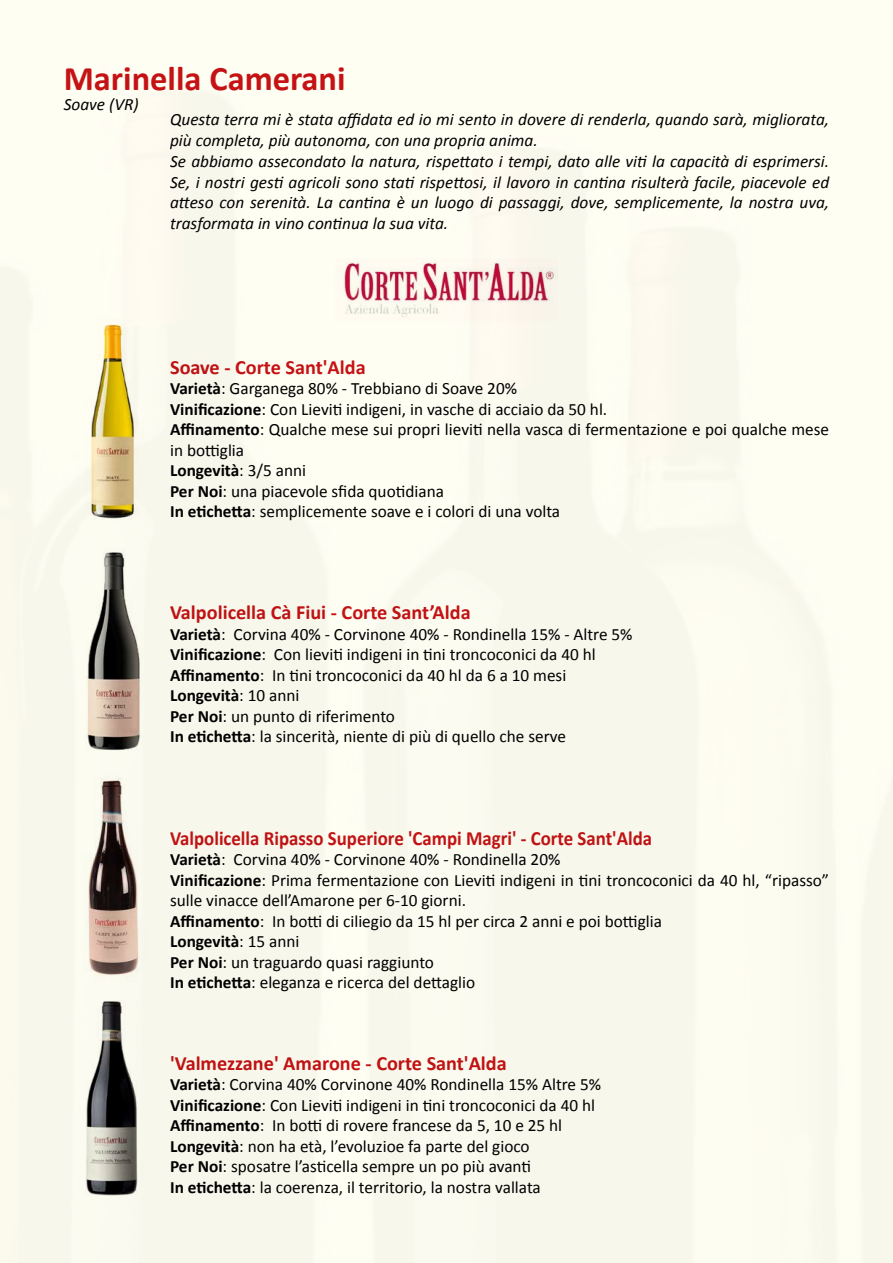
<style>
.page{position:relative;width:893px;height:1263px;background:#fff}
.page>*{position:absolute;margin:0;border:0;box-sizing:border-box;transform-origin:0 0}
.t1{font:700 34.5px "Calibri";color:#c51315}
.t2{font:700 20.25px "Calibri";color:#c51315}
.t3{font:700 20.25px "Calibri";color:#c51315;scale:.93 1}
.t4{font:17.25px/20.5px "Calibri";color:#000}
.t5{font:italic 17.25px/20.7px "Calibri";color:#000}
.s1{font-weight:700}
</style>
<div class="page">
<img style="left:64px;top:990px;width:97px;height:212px">
<img style="left:336px;top:258px;width:221px;height:62px">
<div style="left:64px;top:314px;width:97px;height:211px;background:#fdfcf1"></div>
<img style="left:87px;top:319px;width:57px;height:200px">
<img style="left:64px;top:537px;width:97px;height:222px">
<img style="left:64px;top:770px;width:97px;height:211px">
<h1 class="t1" style="left:64px;top:54px;width:283px">Marinella Camerani</h1>
<p class="t5" style="left:64px;top:94px;width:76px">Soave (VR)</p>
<p class="t5" style="left:170px;top:109px;width:661px">Questa terra mi è stata affidata ed io mi sento in dovere di renderla, quando sarà, migliorata, più completa, più autonoma, con una propria anima.<br>Se abbiamo assecondato la natura, rispettato i tempi, dato alle viti la capacità di esprimersi.<br>Se, i nostri gesti agricoli sono stati rispettosi, il lavoro in cantina risulterà facile, piacevole ed atteso con serenità. La cantina è un luogo di passaggi, dove, semplicemente, la nostra uva, trasformata in vino continua la sua vita.</p>
<p class="t2" style="left:170px;top:353px;width:197px">Soave - Corte Sant'Alda</p>
<p class="t4" style="left:170px;top:378px;width:661px"><span class="s1">Varietà</span>: Garganega 80% - Trebbiano di Soave 20%<br><span class="s1">Vinificazione</span>: Con Lieviti indigeni, in vasche di acciaio da 50 hl.<br><span class="s1">Affinamento</span>: Qualche mese sui propri lieviti nella vasca di fermentazione e poi qualche mese in bottiglia<br><span class="s1">Longevità</span>: 3/5 anni<br><span class="s1">Per Noi</span>: una piacevole sfida quotidiana<br><span class="s1">In etichetta</span>: semplicemente soave e i colori di una volta</p>
<p class="t2" style="left:170px;top:598px;width:302px">Valpolicella Cà Fiui - Corte Sant’Alda</p>
<p class="t4" style="left:170px;top:623px;width:464px"><span class="s1">Varietà</span>: Corvina 40% - Corvinone 40% - Rondinella 15% - Altre 5% <span class="s1">Vinificazione</span>: Con lieviti indigeni in tini troncoconici da 40 hl <span class="s1">Affinamento</span>: In tini troncoconici da 40 hl da 6 a 10 mesi <span class="s1">Longevità</span>: 10 anni<br><span class="s1">Per Noi</span>: un punto di riferimento<br><span class="s1">In etichetta</span>: la sincerità, niente di più di quello che serve</p>
<p class="t3" style="left:170px;top:823px;width:520px">Valpolicella Ripasso Superiore 'Campi Magri' - Corte Sant'Alda</p>
<p class="t4" style="left:170px;top:849px;width:661px"><span class="s1">Varietà</span>: Corvina 40% - Corvinone 40% - Rondinella 20%<br><span class="s1">Vinificazione</span>: Prima fermentazione con Lieviti indigeni in tini troncoconici da 40 hl, “ripasso” sulle vinacce dell’Amarone per 6-10 giorni.<br><span class="s1">Affinamento</span>: In botti di ciliegio da 15 hl per circa 2 anni e poi bottiglia<br><span class="s1">Longevità</span>: 15 anni<br><span class="s1">Per Noi</span>: un traguardo quasi raggiunto<br><span class="s1">In etichetta</span>: eleganza e ricerca del dettaglio</p>
<p class="t2" style="left:170px;top:1049px;width:338px">'Valmezzane' Amarone - Corte Sant'Alda</p>
<p class="t4" style="left:170px;top:1074px;width:433px"><span class="s1">Varietà</span>: Corvina 40% Corvinone 40% Rondinella 15% Altre 5% <span class="s1">Vinificazione</span>: Con Lieviti indigeni in tini troncoconici da 40 hl <span class="s1">Affinamento</span>: In botti di rovere francese da 5, 10 e 25 hl <span class="s1">Longevità</span>: non ha età, l’evoluzioe fa parte del gioco<br><span class="s1">Per Noi</span>: sposatre l’asticella sempre un po più avanti<br><span class="s1">In etichetta</span>: la coerenza, il territorio, la nostra vallata</p>
</div>
